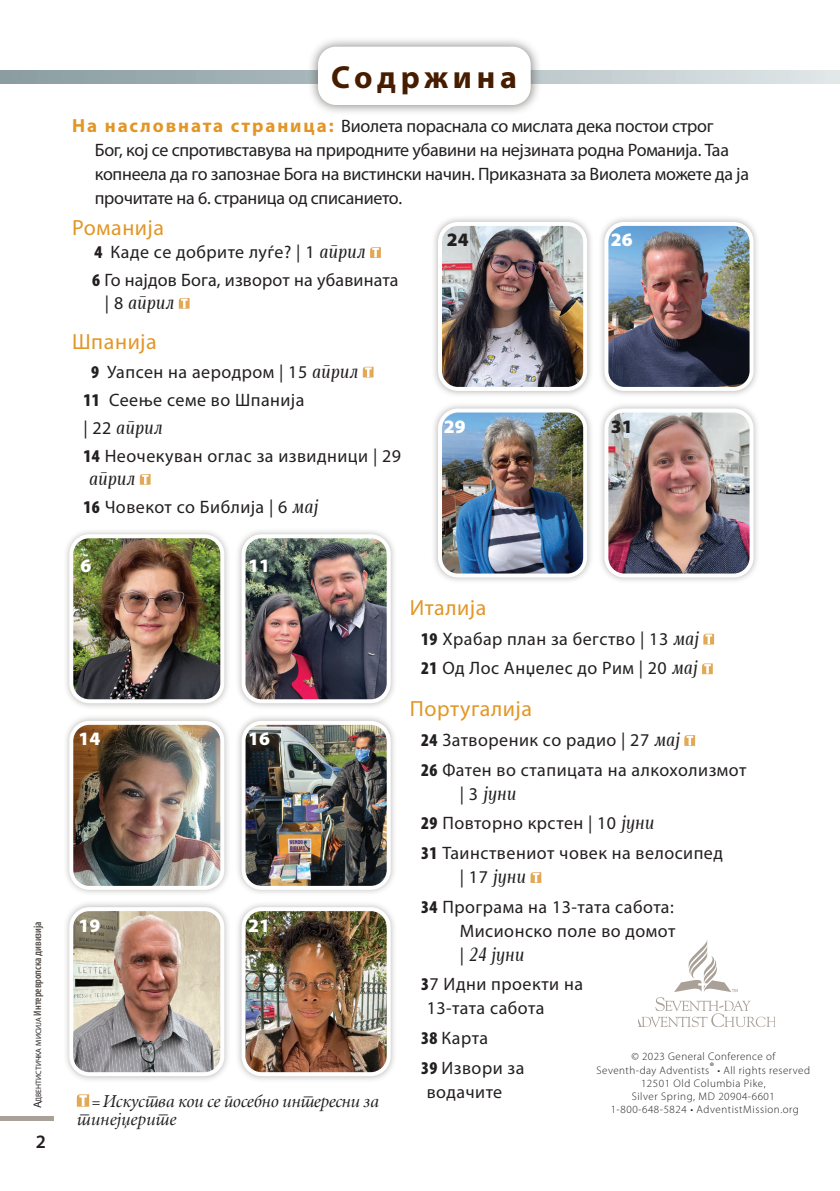
<style>
.page{position:relative;width:840px;height:1191px;background:#fff}
.page>*{position:absolute;margin:0;border:0;box-sizing:border-box;transform-origin:0 0}
.t1{font:700 32px "Myriad Pro";letter-spacing:.15em;color:#471d00}
.t2{font:22px "Myriad Pro";letter-spacing:.025em;color:#e29627}
.t3{font:900 19px "Myriad Pro";color:#fff}
.t4{font:900 19px "Myriad Pro";color:#231f20}
.t5{font:600 19px "Myriad Pro";color:#231f20}
.t6{font:18px/29.6px "Myriad Pro";letter-spacing:.02em;color:#231f20}
.t7{font:18px/24px "Myriad Pro";letter-spacing:-.015em;color:#231f20}
.t8{font:italic 18px/18px "Mini";letter-spacing:-.015em;color:#231f20}
.t9{font:18px "Skola Serif Cn It";letter-spacing:.025em;color:#231f20}
.t10{font:300 11px/13.2px "Myriad Pro";letter-spacing:.045em;color:#231f20;text-align:center}
.t11{font:600 condensed 11px "Myriad Pro";color:#4f4a46}
.s1{font-weight:400;font-stretch:normal;color:#231f20}
.s2{font-weight:400;font-stretch:normal;font-size:7.6px;color:#231f20}
.s3{font-weight:700;font-size:19px;color:#e29627}
.s4{font-weight:900;font-stretch:condensed}
.s5{font-family:"Skola Serif Cn It"}
.s6{font-family:"Myriad Pro"}
.s7{font-family:"Myriad Pro";font-size:14.2px}
</style>
<div class="page">
<svg style="left:638px;top:940px;width:135px;height:87px"></svg>
<div style="left:0;top:1116px;width:54px;height:5px;background:#a9a098"></div>
<svg style="left:0;top:70px;width:839px;height:13px;background:#b3c0c3"></svg>
<svg style="left:370px;top:247px;width:10px;height:11px"></svg>
<svg style="left:179px;top:298px;width:10px;height:11px"></svg>
<svg style="left:362px;top:367px;width:11px;height:10px"></svg>
<svg style="left:140px;top:474px;width:10px;height:11px"></svg>
<svg style="left:703px;top:634px;width:10px;height:10px"></svg>
<svg style="left:702px;top:663px;width:10px;height:11px"></svg>
<svg style="left:684px;top:735px;width:10px;height:11px"></svg>
<svg style="left:530px;top:872px;width:11px;height:11px"></svg>
<div style="left:306px;top:36px;width:235px;height:80px;background:#4f4a46;opacity:.75"></div>
<div style="left:318px;top:47px;width:212px;height:58px;background:#fff;border-radius:18px"></div>
<svg style="left:77px;top:1094px;width:12px;height:12px"></svg>
<div style="left:235px;top:528px;width:162px;height:182px;background:#4f4a46;opacity:.4"></div>
<img style="left:243px;top:536px;width:145px;height:165px">
<div style="left:241px;top:534px;width:149px;height:169px;border:4px solid #fff;border-radius:18px"></div>
<div style="left:597px;top:215px;width:162px;height:183px;background:#4f4a46;opacity:.4"></div>
<img style="left:606px;top:224px;width:145px;height:165px">
<div style="left:604px;top:222px;width:149px;height:169px;border:4px solid #fff;border-radius:18px"></div>
<div style="left:235px;top:714px;width:162px;height:182px;background:#4f4a46;opacity:.4"></div>
<img style="left:243px;top:723px;width:145px;height:165px">
<div style="left:241px;top:721px;width:149px;height:169px;border:4px solid #fff;border-radius:18px"></div>
<div style="left:597px;top:402px;width:162px;height:182px;background:#4f4a46;opacity:.4"></div>
<img style="left:606px;top:410px;width:145px;height:165px">
<div style="left:604px;top:408px;width:149px;height:169px;border:4px solid #fff;border-radius:18px"></div>
<div style="left:235px;top:900px;width:162px;height:183px;background:#4f4a46;opacity:.4"></div>
<img style="left:243px;top:909px;width:145px;height:165px">
<div style="left:241px;top:907px;width:149px;height:169px;border:4px solid #fff;border-radius:18px"></div>
<div style="left:63px;top:527px;width:168px;height:183px;background:#4f4a46;opacity:.4"></div>
<img style="left:71px;top:536px;width:151px;height:165px">
<div style="left:69px;top:534px;width:155px;height:169px;border:4px solid #fff;border-radius:18px"></div>
<div style="left:431px;top:215px;width:162px;height:183px;background:#4f4a46;opacity:.4"></div>
<img style="left:440px;top:224px;width:145px;height:165px">
<div style="left:438px;top:222px;width:149px;height:169px;border:4px solid #fff;border-radius:18px"></div>
<div style="left:63px;top:714px;width:168px;height:182px;background:#4f4a46;opacity:.4"></div>
<img style="left:71px;top:723px;width:151px;height:165px">
<div style="left:69px;top:721px;width:155px;height:169px;border:4px solid #fff;border-radius:18px"></div>
<div style="left:431px;top:402px;width:162px;height:182px;background:#4f4a46;opacity:.4"></div>
<img style="left:440px;top:410px;width:145px;height:165px">
<div style="left:438px;top:408px;width:149px;height:169px;border:4px solid #fff;border-radius:18px"></div>
<div style="left:63px;top:900px;width:168px;height:182px;background:#4f4a46;opacity:.4"></div>
<img style="left:71px;top:909px;width:151px;height:165px">
<div style="left:69px;top:907px;width:155px;height:169px;border:4px solid #fff;border-radius:18px"></div>
<p class="t11" style="left:31px;top:1108px;width:189px;rotate:-90deg"><span class="s1">A</span><span class="s2">двентистичка мисија</span> Интеревропска дивизија</p>
<p class="t5" style="left:36px;top:1129px;width:12px">2</p>
<h1 class="t1" style="left:331px;top:56px;width:187px">Содржина</h1>
<p class="t7" style="left:95px;top:113px;width:655px;text-indent:-23px"><span class="s3">На насловната страница:</span> Виолета пораснала со мислата дека постои строг<br>Бог, кој се спротивставува на природните убавини на нејзината родна Романија. Таа копнеела да го запознае Бога на вистински начин. Приказната за Виолета можете да ја прочитате на 6. страница од списанието.</p>
<p class="t2" style="left:72px;top:214px;width:93px">Романија</p>
<p class="t6" style="left:92px;top:237px;width:308px;line-height:28.2px"><span class="s4">4</span> Каде се добрите луѓе? | 1 <span class="s5">април<br></span><span class="s4">6</span> Го најдов Бога, изворот на убавината</p>
<p class="t9" style="left:105px;top:291px;width:70px"><span class="s6">| 8</span> април</p>
<p class="t2" style="left:72px;top:328px;width:86px">Шпанија</p>
<p class="t6" style="left:83px;top:357px;width:276px;line-height:28.2px;text-indent:8px"><span class="s4">9</span> Уапсен на аеродром | 15 <span class="s5">април<br></span><span class="s4">11</span> Сеење семе во Шпанија</p>
<p class="t9" style="left:83px;top:417px;width:80px"><span class="s6">| 22</span> април</p>
<p class="t6" style="left:83px;top:441px;width:319px"><span class="s4">14</span> Неочекуван оглас за извидници | 29</p>
<p class="t9" style="left:89px;top:467px;width:47px">април</p>
<p class="t6" style="left:83px;top:492px;width:236px"><span class="s4">16</span> Човекот со Библија | 6 <span class="s5">мај</span></p>
<p class="t4" style="left:446px;top:228px;width:23px">24</p>
<p class="t3" style="left:443px;top:416px;width:23px">29</p>
<p class="t3" style="left:610px;top:228px;width:23px">26</p>
<p class="t4" style="left:610px;top:416px;width:23px">31</p>
<p class="t3" style="left:80px;top:555px;width:12px">6</p>
<p class="t3" style="left:248px;top:555px;width:23px">11</p>
<p class="t3" style="left:78px;top:728px;width:23px">14</p>
<p class="t3" style="left:248px;top:728px;width:23px">16</p>
<p class="t3" style="left:78px;top:914px;width:23px">19</p>
<p class="t3" style="left:248px;top:914px;width:23px">21</p>
<p class="t8" style="left:77px;top:1091px;width:303px;text-indent:15px"><span class="s7">=</span> Искуства кои се посебно интересни за тинејџерите</p>
<p class="t2" style="left:409px;top:594px;width:78px">Италија</p>
<p class="t6" style="left:421px;top:623px;width:279px"><span class="s4">19</span> Храбар план за бегство | 13 <span class="s5">мај<br></span><span class="s4">21</span> Од Лос Анџелес до Рим | 20 <span class="s5">мај</span></p>
<p class="t2" style="left:409px;top:695px;width:124px">Португалија</p>
<p class="t6" style="left:421px;top:725px;width:327px"><span class="s4">24</span> Затвореник со радио | 27 <span class="s5">мај<br></span><span class="s4">26</span> Фатен во стапицата на алкохолизмот</p>
<p class="t9" style="left:459px;top:782px;width:58px"><span class="s6">| 3</span> јуни</p>
<p class="t6" style="left:421px;top:808px;width:303px"><span class="s4">29</span> Повторно крстен | 10 <span class="s5">јуни<br></span><span class="s4">31</span> Таинствениот човек на велосипед</p>
<p class="t9" style="left:459px;top:865px;width:67px"><span class="s6">| 17</span> јуни</p>
<p class="t6" style="left:421px;top:894px;width:256px;line-height:24px;text-align:right"><span class="s4">34</span> Програма на 13-тата сабота:<br>Мисионско поле во домот</p>
<p class="t9" style="left:459px;top:943px;width:65px"><span class="s6">|</span> 24 јуни</p>
<p class="t6" style="left:426px;top:972px;width:158px;line-height:24px;text-indent:-6px"><span class="s4">3</span>7 Идни проекти на<br>13-тата сабота</p>
<p class="t6" style="left:421px;top:1022px;width:105px"><span class="s4">38</span> Карта<br><span class="s4">39</span> Извори за</p>
<p class="t6" style="left:426px;top:1076px;width:77px">водачите</p>
<p class="t10" style="left:596px;top:1050px;width:215px">© 2023 General Conference of<br>Seventh-day Adventists® • All rights reserved 12501 Old Columbia Pike,<br>Silver Spring, MD 20904-6601<br>1-800-648-5824 • AdventistMission.org</p>
</div>
